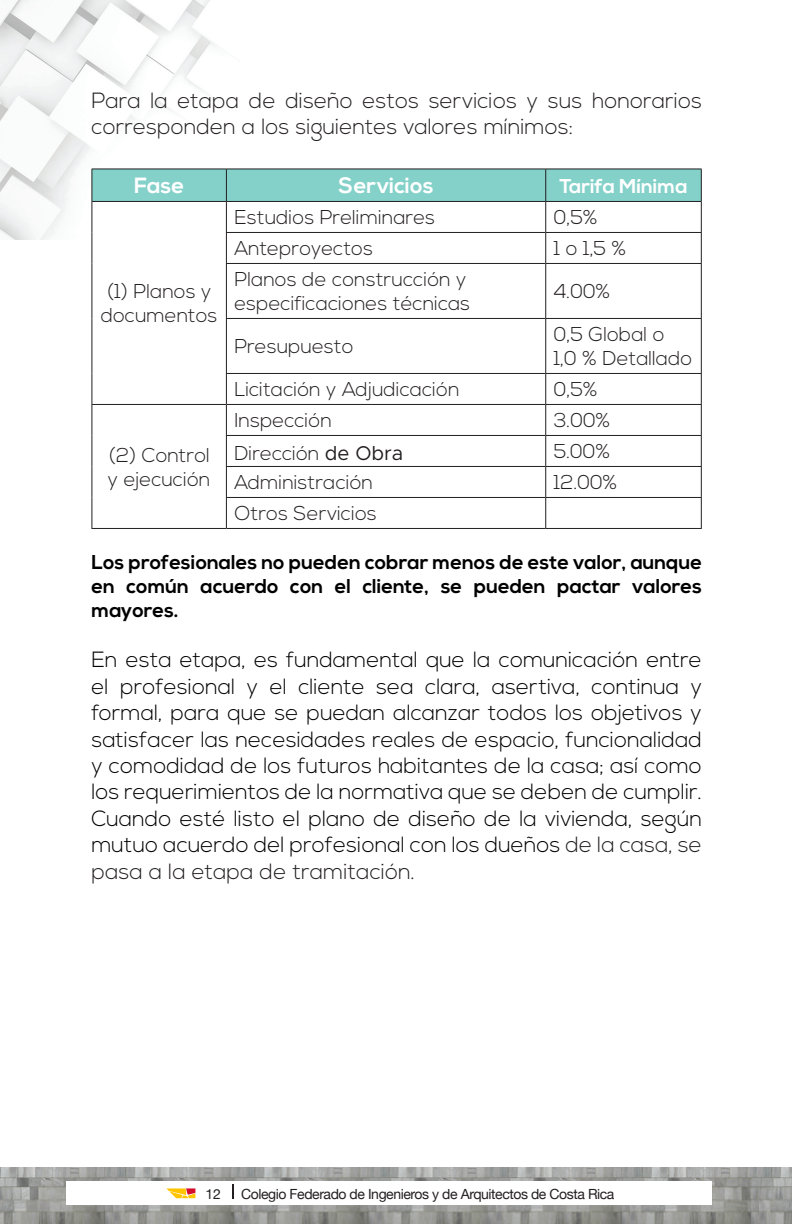
<style>
.page{position:relative;width:792px;height:1224px;background:#fff}
.page>*{position:absolute;margin:0;border:0;box-sizing:border-box;transform-origin:0 0}
.No_Spacing{font:300 22px/26.4px "Nexa";color:#000001;text-align:justify}
.No_Spacing-2{font:300 22px/26.4px "Nexa";color:#231f20}
.t1{font:700 22px "Nexa";color:#fff}
.t2{font:300 20px/24px "Nexa";color:#231f20}
.No_Spacing-3{font:700 20px/24px "Nexa";color:#000001;text-align:justify}
.t3{font:700 20px "Nexa";color:#fff}
.t4{font:14px "Helvetica Neue";letter-spacing:-.03em;color:#231f20}
.s1{font-family:"Metropolis";font-weight:400}
.s2{color:#231f20}
</style>
<div class="page">
<img style="left:0;top:1167px;width:792px;height:57px">
<div style="left:66px;top:1182px;width:646px;height:23px;background:#fff"></div>
<img style="left:0;top:0;width:240px;height:240px">
<svg style="left:233px;top:1185px;width:1px;height:14px"></svg>
<svg style="left:166px;top:1188px;width:29px;height:10px"></svg>
<div style="left:93px;top:170px;width:608px;height:31px;background:#84d1c9"></div>
<hr style="left:91px;top:202px;width:1px;height:30px;background:#231f20">
<hr style="left:226px;top:202px;width:1px;height:30px;background:#231f20">
<hr style="left:545px;top:202px;width:1px;height:30px;background:#231f20">
<hr style="left:701px;top:202px;width:1px;height:30px;background:#231f20">
<hr style="left:91px;top:232px;width:1px;height:31px;background:#231f20">
<hr style="left:226px;top:232px;width:320px;height:1px;background:#231f20">
<hr style="left:226px;top:233px;width:1px;height:30px;background:#231f20">
<hr style="left:546px;top:232px;width:156px;height:1px;background:#231f20">
<hr style="left:545px;top:233px;width:1px;height:30px;background:#231f20">
<hr style="left:701px;top:233px;width:1px;height:30px;background:#231f20">
<hr style="left:91px;top:263px;width:1px;height:55px;background:#231f20">
<hr style="left:226px;top:263px;width:320px;height:1px;background:#231f20">
<hr style="left:226px;top:264px;width:1px;height:54px;background:#231f20">
<hr style="left:546px;top:263px;width:156px;height:1px;background:#231f20">
<hr style="left:545px;top:264px;width:1px;height:54px;background:#231f20">
<hr style="left:701px;top:264px;width:1px;height:54px;background:#231f20">
<hr style="left:91px;top:318px;width:1px;height:55px;background:#231f20">
<hr style="left:226px;top:318px;width:320px;height:1px;background:#231f20">
<hr style="left:226px;top:319px;width:1px;height:54px;background:#231f20">
<hr style="left:546px;top:318px;width:156px;height:1px;background:#231f20">
<hr style="left:545px;top:319px;width:1px;height:54px;background:#231f20">
<hr style="left:701px;top:319px;width:1px;height:54px;background:#231f20">
<hr style="left:91px;top:373px;width:1px;height:31px;background:#231f20">
<hr style="left:226px;top:373px;width:320px;height:1px;background:#231f20">
<hr style="left:226px;top:374px;width:1px;height:30px;background:#231f20">
<hr style="left:546px;top:373px;width:156px;height:1px;background:#231f20">
<hr style="left:545px;top:374px;width:1px;height:30px;background:#231f20">
<hr style="left:701px;top:374px;width:1px;height:30px;background:#231f20">
<hr style="left:91px;top:404px;width:135px;height:1px;background:#231f20">
<hr style="left:91px;top:405px;width:1px;height:30px;background:#231f20">
<hr style="left:226px;top:404px;width:320px;height:1px;background:#231f20">
<hr style="left:226px;top:405px;width:1px;height:30px;background:#231f20">
<hr style="left:546px;top:404px;width:156px;height:1px;background:#231f20">
<hr style="left:545px;top:405px;width:1px;height:30px;background:#231f20">
<hr style="left:701px;top:405px;width:1px;height:30px;background:#231f20">
<hr style="left:91px;top:435px;width:1px;height:31px;background:#231f20">
<hr style="left:226px;top:435px;width:320px;height:1px;background:#231f20">
<hr style="left:226px;top:436px;width:1px;height:30px;background:#231f20">
<hr style="left:546px;top:435px;width:156px;height:1px;background:#231f20">
<hr style="left:545px;top:436px;width:1px;height:30px;background:#231f20">
<hr style="left:701px;top:436px;width:1px;height:30px;background:#231f20">
<hr style="left:91px;top:466px;width:1px;height:31px;background:#231f20">
<hr style="left:226px;top:466px;width:320px;height:1px;background:#231f20">
<hr style="left:226px;top:467px;width:1px;height:30px;background:#231f20">
<hr style="left:546px;top:466px;width:156px;height:1px;background:#231f20">
<hr style="left:545px;top:467px;width:1px;height:30px;background:#231f20">
<hr style="left:701px;top:467px;width:1px;height:30px;background:#231f20">
<hr style="left:91px;top:497px;width:1px;height:31px;background:#231f20">
<hr style="left:226px;top:497px;width:320px;height:1px;background:#231f20">
<hr style="left:226px;top:498px;width:1px;height:30px;background:#231f20">
<hr style="left:546px;top:497px;width:156px;height:1px;background:#231f20">
<hr style="left:545px;top:498px;width:1px;height:30px;background:#231f20">
<hr style="left:701px;top:498px;width:1px;height:30px;background:#231f20">
<hr style="left:91px;top:528px;width:135px;height:1px;background:#231f20">
<hr style="left:226px;top:528px;width:320px;height:1px;background:#231f20">
<hr style="left:546px;top:528px;width:156px;height:1px;background:#231f20">
<hr style="left:92px;top:169px;width:134px;height:1px;background:#231f20">
<hr style="left:92px;top:169px;width:1px;height:32px;background:#231f20">
<hr style="left:226px;top:169px;width:320px;height:1px;background:#231f20">
<hr style="left:226px;top:169px;width:1px;height:32px;background:#231f20">
<hr style="left:546px;top:169px;width:156px;height:1px;background:#231f20">
<hr style="left:545px;top:169px;width:1px;height:32px;background:#231f20">
<hr style="left:701px;top:169px;width:1px;height:32px;background:#231f20">
<hr style="left:92px;top:201px;width:134px;height:1px;background:#231f20">
<hr style="left:226px;top:201px;width:320px;height:1px;background:#231f20">
<hr style="left:546px;top:201px;width:156px;height:1px;background:#231f20">
<p class="No_Spacing-2" style="left:91px;top:88px;width:612px">Para la etapa de diseño estos servicios y sus honorarios corresponden a los siguientes valores mínimos:</p>
<p class="t1" style="left:134px;top:173px;width:52px">Fase</p>
<p class="t1" style="left:338px;top:173px;width:97px">Servicios</p>
<p class="t3" style="left:559px;top:174px;width:130px">Tarifa Mínima</p>
<p class="t2" style="left:101px;top:280px;width:118px">(1) Planos y documentos</p>
<p class="t2" style="left:234px;top:207px;width:202px">Estudios Preliminares</p>
<p class="t2" style="left:554px;top:207px;width:45px">0,5%</p>
<p class="t2" style="left:234px;top:238px;width:140px">Anteproyectos</p>
<p class="t2" style="left:554px;top:238px;width:74px">1 o 1,5 %</p>
<p class="t2" style="left:234px;top:269px;width:237px">Planos de construcción y especificaciones técnicas</p>
<p class="t2" style="left:554px;top:281px;width:58px">4.00%</p>
<p class="t2" style="left:234px;top:336px;width:121px">Presupuesto</p>
<p class="t2" style="left:554px;top:324px;width:112px">0,5 Global o</p>
<p class="t2" style="left:554px;top:348px;width:140px">1,0 % Detallado</p>
<p class="t2" style="left:234px;top:379px;width:227px">Licitación y Adjudicación</p>
<p class="t2" style="left:554px;top:379px;width:45px">0,5%</p>
<p class="t2" style="left:234px;top:410px;width:99px">Inspección</p>
<p class="t2" style="left:554px;top:410px;width:58px">3.00%</p>
<p class="t2" style="left:234px;top:442px;width:171px">Dirección <span class="s1">de Obra</span></p>
<p class="t2" style="left:554px;top:441px;width:58px">5.00%</p>
<p class="t2" style="left:234px;top:472px;width:140px">Administración</p>
<p class="t2" style="left:554px;top:472px;width:65px">12.00%</p>
<p class="t2" style="left:234px;top:503px;width:144px">Otros Servicios</p>
<p class="No_Spacing-3" style="left:91px;top:551px;width:612px">Los profesionales no pueden cobrar menos de este valor, aunque en común acuerdo con el cliente, se pueden pactar valores mayores.</p>
<p class="No_Spacing" style="left:91px;top:648px;width:612px">En esta etapa, es fundamental que la comunicación entre el profesional y el cliente sea clara, asertiva, continua y formal, para que se puedan alcanzar todos los objetivos y satisfacer las necesidades reales de espacio, funcionalidad y comodidad de los futuros habitantes de la casa; así como los requerimientos de la normativa que se deben de cumplir.<br>Cuando esté listo el plano de diseño de la vivienda, según mutuo acuerdo del profesional con los dueños <span class="s2">de la casa, se pasa a la etapa de tramitación.</span></p>
<p class="t2" style="left:108px;top:444px;width:104px">(2) Control y ejecución</p>
<p class="t4" style="left:205px;top:1184px;width:17px">12</p>
<p class="t4" style="left:241px;top:1184px;width:375px">Colegio Federado de Ingenieros y de Arquitectos de Costa Rica</p>
</div>
